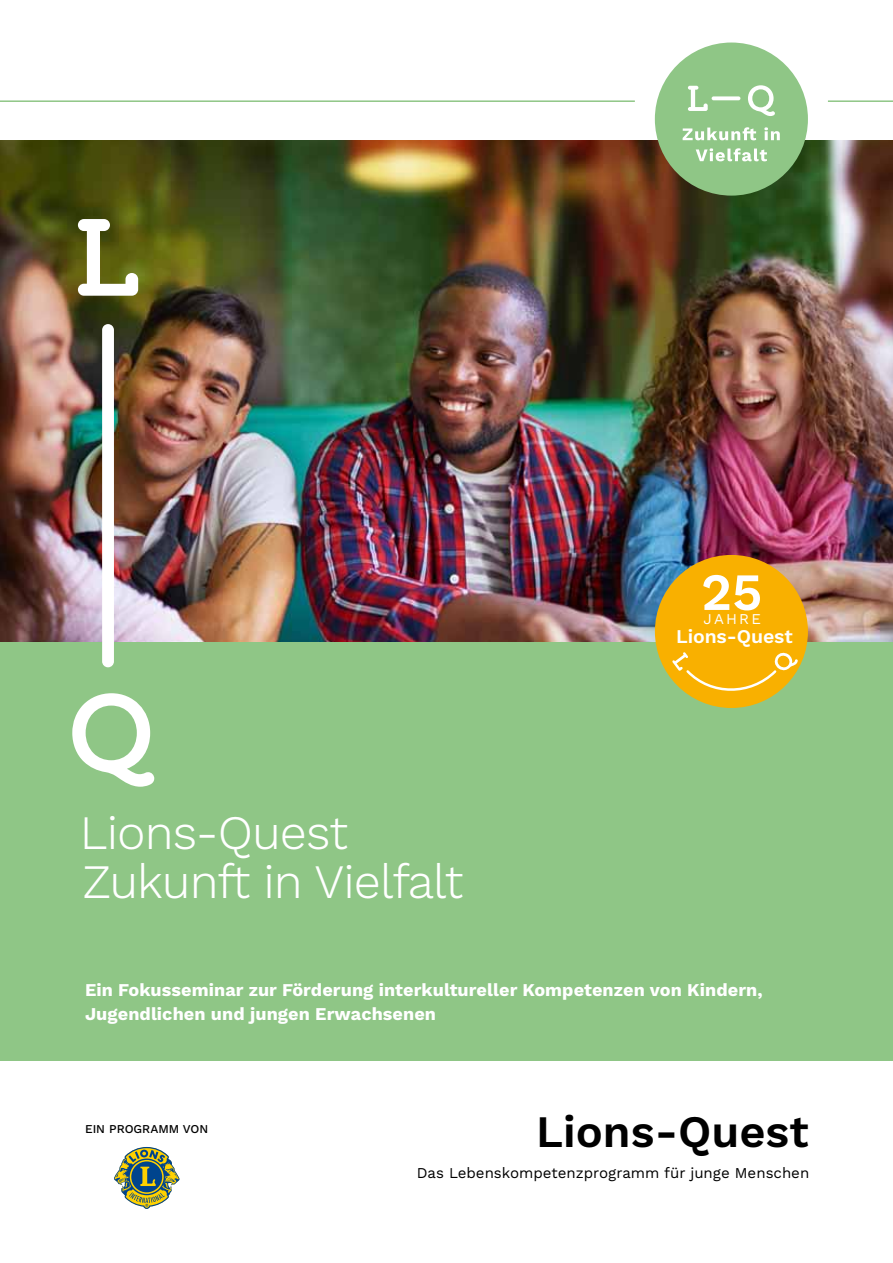
<style>
.page{position:relative;width:893px;height:1263px;background:#fff}
.page>*{position:absolute;margin:0;border:0;box-sizing:border-box;transform-origin:0 0}
.t1{font:600 52.35px "Work Sans";color:#fff}
.t2{font:300 48px/49.5px "Work Sans";letter-spacing:-.02em;color:#fff}
.t3{font:600 45px "Work Sans";color:#000}
.t4{font:600 19.5px "Work Sans";letter-spacing:-.005em;color:#fff}
.t5{font:700 18px/24px "Work Sans";letter-spacing:.005em;color:#fff}
.t6{font:15px "Work Sans";color:#000}
.t7{font:15px "Work Sans";letter-spacing:.145em;color:#fff}
.t8{font:500 12px "Work Sans";color:#000}
</style>
<div class="page">
<div style="left:0;top:555px;width:893px;height:506px;background:#8fc686"></div>
<img style="left:0;top:140px;width:893px;height:501px">
<hr style="left:0;top:100px;width:635px;height:2px;background:#8fc686">
<hr style="left:828px;top:100px;width:65px;height:2px;background:#8fc686">
<svg style="left:655px;top:43px;width:153px;height:153px"></svg>
<div style="left:102px;top:324px;width:12px;height:343px;background:#fff;border-radius:6px"></div>
<svg style="left:78px;top:219px;width:60px;height:77px"></svg>
<svg style="left:72px;top:693px;width:82px;height:94px"></svg>
<svg style="left:114px;top:1147px;width:65px;height:62px"></svg>
<div style="left:655px;top:555px;width:153px;height:153px;background:#f9b000;border-radius:50%"></div>
<svg style="left:672px;top:652px;width:126px;height:44px"></svg>
<h2 class="t2" style="left:80px;top:810px;width:385px">Lions-Quest<br>Zukunft in Vielfalt</h2>
<h1 class="t1" style="left:701px;top:561px;width:63px">25</h1>
<p class="t4" style="left:676px;top:625px;width:118px">Lions-Quest</p>
<p class="t7" style="left:704px;top:610px;width:59px">JAHRE</p>
<p class="t5" style="left:85px;top:979px;width:679px">Ein Fokusseminar zur Förderung interkultureller Kompetenzen von Kindern,<br>Jugendlichen und jungen Erwachsenen</p>
<p class="t8" style="left:85px;top:1122px;width:125px">EIN PROGRAMM VON</p>
<h3 class="t3" style="left:536px;top:1105px;width:274px">Lions-Quest</h3>
<p class="t6" style="left:417px;top:1164px;width:394px">Das Lebenskompetenzprogramm für junge Menschen</p>
</div>
